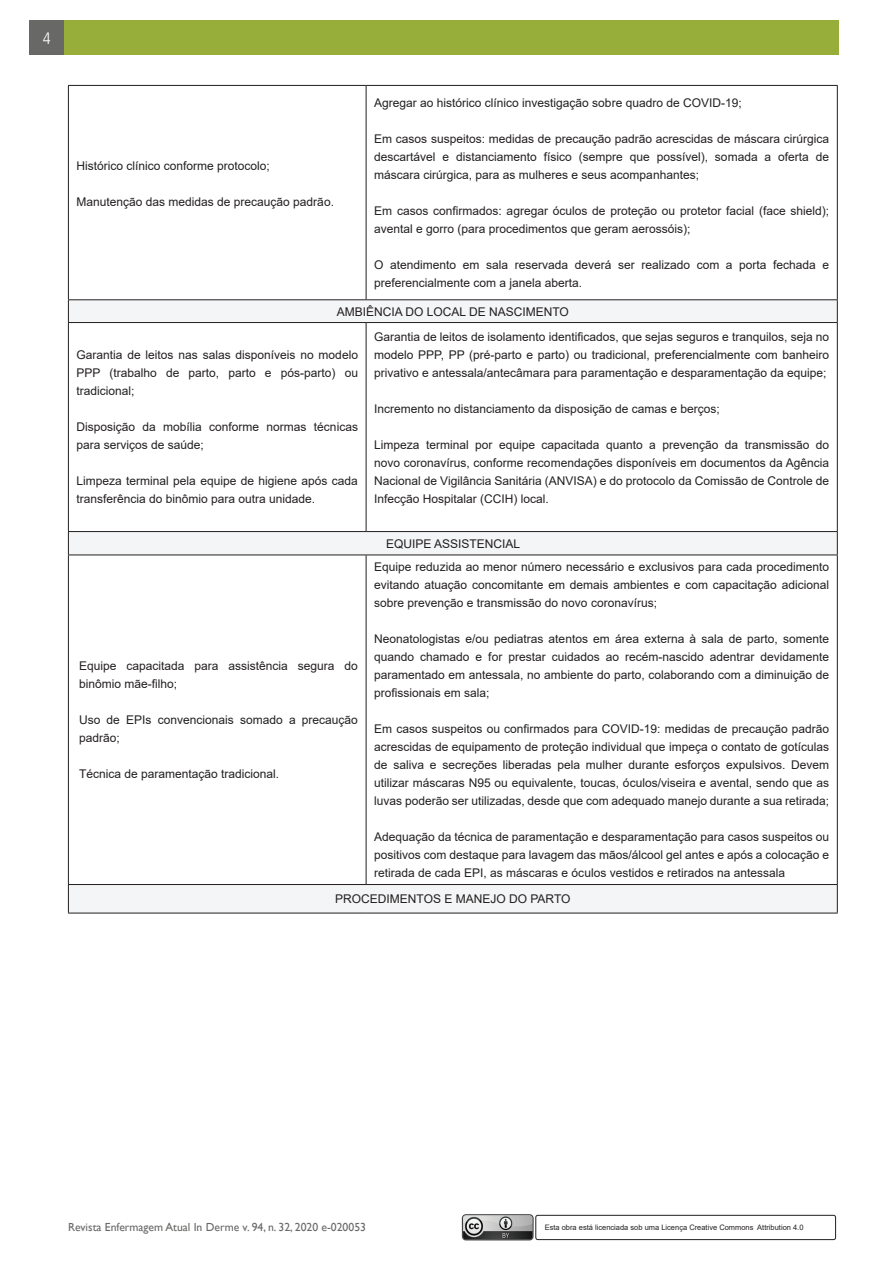
<style>
.page{position:relative;width:893px;height:1263px;background:#fff}
.page>*{position:absolute;margin:0;border:0;box-sizing:border-box;transform-origin:0 0}
.t1{font:300 condensed 16.5px "Frutiger";color:#fff}
.Default{font:12px/18px "Arial";color:#231f20;text-align:justify}
.Parágrafo_da_Lista{font:12px/18px "Arial";color:#231f20}
.t2{font:11.7px "Gill Sans";color:#686967}
.t3{font:7.5px "Arial";color:#231f20}
</style>
<div class="page">
<div style="left:64px;top:20px;width:774px;height:35px;background:#98ae3b"></div>
<div style="left:30px;top:20px;width:34px;height:35px;background:#686967"></div>
<div style="left:535px;top:1215px;width:301px;height:25px;border:1px solid #231f20;border-radius:2px"></div>
<img style="left:461px;top:1214px;width:73px;height:27px">
<svg style="left:69px;top:300px;width:768px;height:613px"></svg>
<hr style="left:68px;top:85px;width:298px;height:1px;background:#231f20">
<hr style="left:68px;top:86px;width:1px;height:213px;background:#231f20">
<hr style="left:366px;top:85px;width:472px;height:1px;background:#231f20">
<hr style="left:366px;top:86px;width:1px;height:213px;background:#231f20">
<hr style="left:837px;top:86px;width:1px;height:213px;background:#231f20">
<hr style="left:68px;top:299px;width:298px;height:1px;background:#231f20">
<svg style="left:68px;top:300px;width:1px;height:22px"></svg>
<hr style="left:366px;top:299px;width:472px;height:1px;background:#231f20">
<svg style="left:837px;top:300px;width:1px;height:22px"></svg>
<hr style="left:68px;top:322px;width:298px;height:1px;background:#231f20">
<hr style="left:68px;top:323px;width:1px;height:208px;background:#231f20">
<hr style="left:366px;top:322px;width:472px;height:1px;background:#231f20">
<hr style="left:366px;top:323px;width:1px;height:208px;background:#231f20">
<hr style="left:837px;top:323px;width:1px;height:208px;background:#231f20">
<hr style="left:68px;top:531px;width:298px;height:1px;background:#231f20">
<svg style="left:68px;top:532px;width:1px;height:23px"></svg>
<hr style="left:366px;top:531px;width:472px;height:1px;background:#231f20">
<svg style="left:837px;top:532px;width:1px;height:23px"></svg>
<hr style="left:68px;top:555px;width:298px;height:1px;background:#231f20">
<hr style="left:68px;top:555px;width:1px;height:329px;background:#231f20">
<hr style="left:366px;top:555px;width:472px;height:1px;background:#231f20">
<hr style="left:366px;top:555px;width:1px;height:329px;background:#231f20">
<hr style="left:837px;top:555px;width:1px;height:329px;background:#231f20">
<hr style="left:68px;top:884px;width:298px;height:1px;background:#231f20">
<svg style="left:68px;top:885px;width:1px;height:28px"></svg>
<hr style="left:366px;top:884px;width:472px;height:1px;background:#231f20">
<svg style="left:837px;top:885px;width:1px;height:28px"></svg>
<hr style="left:68px;top:913px;width:298px;height:1px;background:#231f20">
<hr style="left:366px;top:913px;width:472px;height:1px;background:#231f20">
<h1 class="t1" style="left:43px;top:29px;width:9px">4</h1>
<p class="Default" style="left:374px;top:94px;width:369px">Agregar ao histórico clínico investigação sobre quadro de COVID-19;</p>
<p class="Default" style="left:374px;top:130px;width:456px">Em casos suspeitos: medidas de precaução padrão acrescidas de máscara cirúrgica descartável e distanciamento físico (sempre que possível), somada a oferta de máscara cirúrgica, para as mulheres e seus acompanhantes;</p>
<p class="Default" style="left:374px;top:202px;width:456px">Em casos confirmados: agregar óculos de proteção ou protetor facial (face shield); avental e gorro (para procedimentos que geram aerossóis);</p>
<p class="Default" style="left:374px;top:256px;width:456px">O atendimento em sala reservada deverá ser realizado com a porta fechada e preferencialmente com a janela aberta.</p>
<p class="Default" style="left:337px;top:302px;width:234px">AMBIÊNCIA DO LOCAL DE NASCIMENTO</p>
<p class="Default" style="left:77px;top:346px;width:283px">Garantia de leitos nas salas disponíveis no modelo PPP (trabalho de parto, parto e pós-parto) ou tradicional;</p>
<p class="Default" style="left:77px;top:418px;width:283px">Disposição da mobília conforme normas técnicas para serviços de saúde;</p>
<p class="Default" style="left:77px;top:472px;width:283px">Limpeza terminal pela equipe de higiene após cada transferência do binômio para outra unidade.</p>
<p class="Default" style="left:77px;top:157px;width:195px">Histórico clínico conforme protocolo;</p>
<p class="Default" style="left:77px;top:193px;width:259px">Manutenção das medidas de precaução padrão.</p>
<p class="Default" style="left:374px;top:328px;width:456px">Garantia de leitos de isolamento identificados, que sejas seguros e tranquilos, seja no modelo PPP, PP (pré-parto e parto) ou tradicional, preferencialmente com banheiro privativo e antessala/antecâmara para paramentação e desparamentação da equipe;</p>
<p class="Default" style="left:374px;top:400px;width:347px">Incremento no distanciamento da disposição de camas e berços;</p>
<p class="Default" style="left:374px;top:436px;width:456px">Limpeza terminal por equipe capacitada quanto a prevenção da transmissão do novo coronavírus, conforme recomendações disponíveis em documentos da Agência Nacional de Vigilância Sanitária (ANVISA) e do protocolo da Comissão de Controle de Infecção Hospitalar (CCIH) local.</p>
<p class="Default" style="left:386px;top:534px;width:136px">EQUIPE ASSISTENCIAL</p>
<p class="Default" style="left:374px;top:558px;width:456px">Equipe reduzida ao menor número necessário e exclusivos para cada procedimento evitando atuação concomitante em demais ambientes e com capacitação adicional sobre prevenção e transmissão do novo coronavírus;</p>
<p class="Default" style="left:374px;top:630px;width:456px">Neonatologistas e/ou pediatras atentos em área externa à sala de parto, somente quando chamado e for prestar cuidados ao recém-nascido adentrar devidamente paramentado em antessala, no ambiente do parto, colaborando com a diminuição de profissionais em sala;</p>
<p class="Default" style="left:374px;top:720px;width:456px">Em casos suspeitos ou confirmados para COVID-19: medidas de precaução padrão acrescidas de equipamento de proteção individual que impeça o contato de gotículas de saliva e secreções liberadas pela mulher durante esforços expulsivos. Devem utilizar máscaras N95 ou equivalente, toucas, óculos/viseira e avental, sendo que as luvas poderão ser utilizadas, desde que com adequado manejo durante a sua retirada;</p>
<p class="Default" style="left:374px;top:828px;width:456px">Adequação da técnica de paramentação e desparamentação para casos suspeitos ou positivos com destaque para lavagem das mãos/álcool gel antes e após a colocação e retirada de cada EPI, as máscaras e óculos vestidos e retirados na antessala</p>
<p class="Default" style="left:335px;top:890px;width:237px">PROCEDIMENTOS E MANEJO DO PARTO</p>
<p class="Parágrafo_da_Lista" style="left:79px;top:657px;width:280px">Equipe capacitada para assistência segura do binômio mãe-filho;</p>
<p class="Parágrafo_da_Lista" style="left:79px;top:711px;width:280px">Uso de EPIs convencionais somado a precaução padrão;</p>
<p class="Parágrafo_da_Lista" style="left:79px;top:765px;width:202px">Técnica de paramentação tradicional.</p>
<p class="t2" style="left:68px;top:1220px;width:299px">Revista Enfermagem Atual In Derme v. 94, n. 32, 2020 e-020053</p>
<p class="t3" style="left:545px;top:1222px;width:260px">Esta obra está licenciada sob uma Licença Creative Commons Attribution 4.0</p>
</div>
